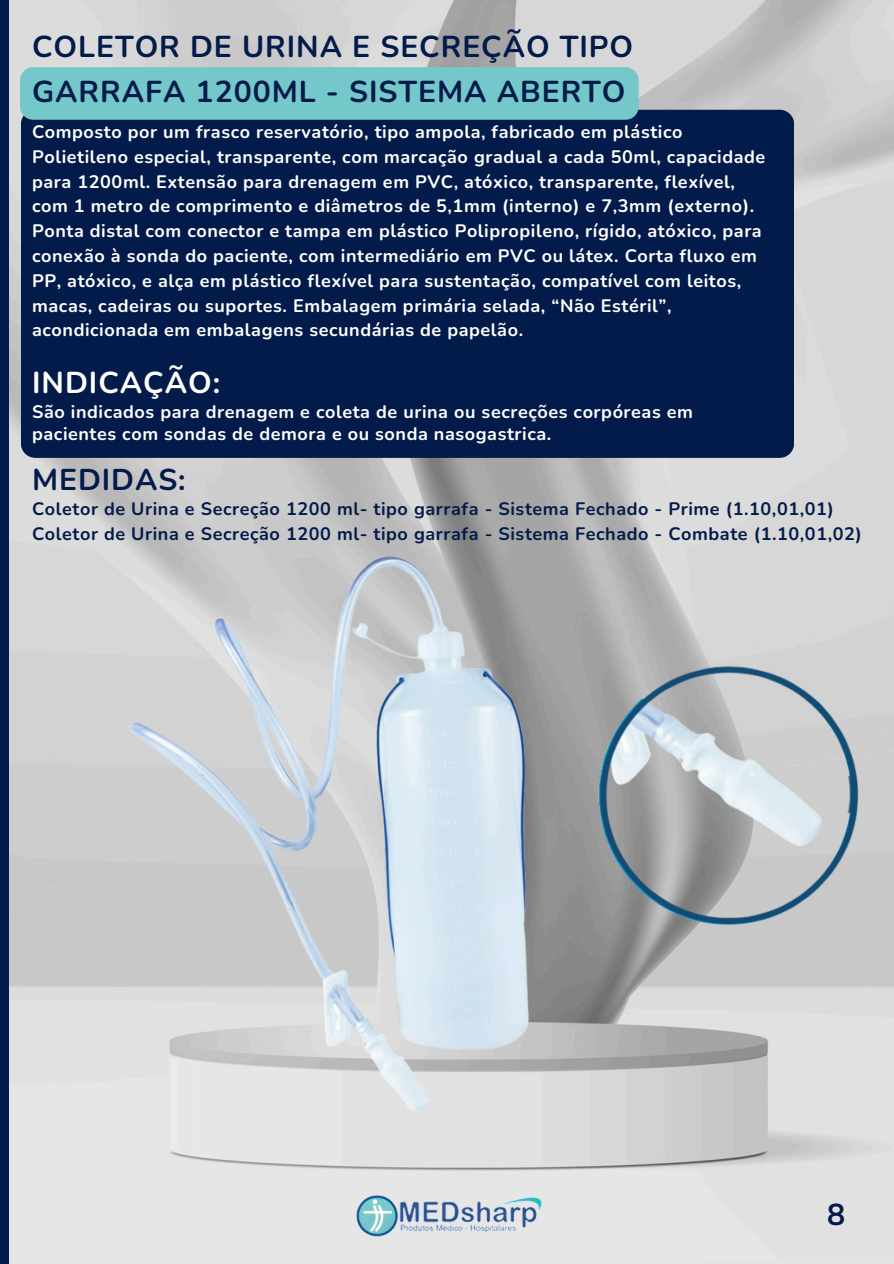
<style>
.page{position:relative;width:894px;height:1264px;background:#fff}
.page>*{position:absolute;margin:0;border:0;box-sizing:border-box;transform-origin:0 0}
.t1{font:700 30.15px "Nunito";letter-spacing:.03em;color:#031b4a}
.t2{font:700 30.15px "Nunito";letter-spacing:.03em;color:#fff}
.t3{font:700 30px "Nunito";letter-spacing:.03em;color:#031b4a}
.t4{font:700 18px/24.8px "Nunito";letter-spacing:.03em;color:#fff}
.t5{font:700 18px "Nunito";letter-spacing:.03em;color:#031b4a}
</style>
<div class="page">
<img style="left:10px;top:0;width:883px;height:1263px">
<img style="left:0;top:458px;width:741px;height:753px">
<img style="left:577px;top:643px;width:316px;height:311px">
<img style="left:341px;top:1110px;width:211px;height:153px">
<div style="left:21px;top:110px;width:772px;height:348px;background:#031b4a;border-radius:15px"></div>
<div style="left:20px;top:67px;width:618px;height:53px;background:#74c8ca;border-radius:13px"></div>
<h1 class="t1" style="left:32px;top:26px;width:602px">COLETOR DE URINA E SECREÇÃO TIPO</h1>
<h1 class="t1" style="left:32px;top:72px;width:595px">GARRAFA 1200ML - SISTEMA ABERTO</h1>
<p class="t4" style="left:32px;top:120px;width:734px">Composto por um frasco reservatório, tipo ampola, fabricado em plástico Polietileno especial, transparente, com marcação gradual a cada 50ml, capacidade para 1200ml. Extensão para drenagem em PVC, atóxico, transparente, flexível, com 1 metro de comprimento e diâmetros de 5,1mm (interno) e 7,3mm (externo).<br>Ponta distal com conector e tampa em plástico Polipropileno, rígido, atóxico, para conexão à sonda do paciente, com intermediário em PVC ou látex. Corta fluxo em PP, atóxico, e alça em plástico flexível para sustentação, compatível com leitos, macas, cadeiras ou suportes. Embalagem primária selada, “Não Estéril”, acondicionada em embalagens secundárias de papelão.</p>
<p class="t2" style="left:32px;top:363px;width:189px">INDICAÇÃO:</p>
<p class="t4" style="left:32px;top:402px;width:662px;line-height:21.3px">São indicados para drenagem e coleta de urina ou secreções corpóreas em pacientes com sondas de demora e ou sonda nasogastrica.</p>
<p class="t3" style="left:32px;top:459px;width:155px">MEDIDAS:</p>
<h1 class="t5" style="left:32px;top:497px;width:803px">Coletor de Urina e Secreção 1200 ml- tipo garrafa - Sistema Fechado - Prime (1.10,01,01)</h1>
<p class="t5" style="left:32px;top:522px;width:831px">Coletor de Urina e Secreção 1200 ml- tipo garrafa - Sistema Fechado - Combate (1.10,01,02)</p>
<p class="t1" style="left:827px;top:1194px;width:20px">8</p>
</div>
